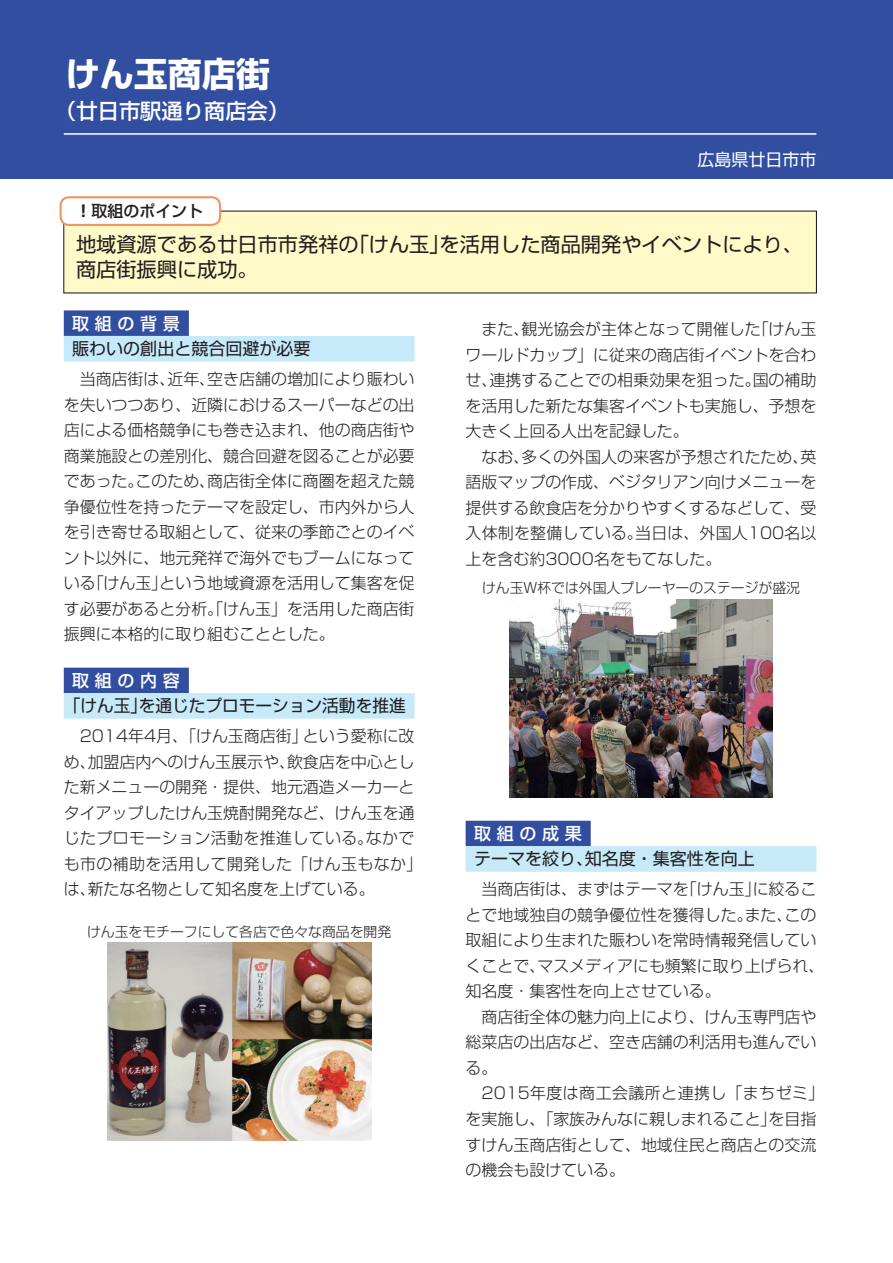
<style>
.page{position:relative;width:893px;height:1263px;background:#fff}
.page>*{position:absolute;margin:0;border:0;box-sizing:border-box;transform-origin:0 0}
.t1{font:700 34.05px "Shin Go Pro";color:#fff}
.t2{font:500 21.3px "Shin Go Pro";color:#fff}
.t3{font:20.25px/25.5px "Shin Go Pro";color:#231f20}
.t4{font:16.95px "Shin Go Pro";color:#231f20}
.t5{font:500 16.95px "Shin Go Pro";letter-spacing:.335em;color:#fff}
.t6{font:16.95px "Shin Go Pro";color:#fff}
.t7{font:300 15.9px/25.5px "Shin Go Pro";color:#231f20;text-align:justify}
.t8{font:500 15.9px "Shin Go Pro";color:#231f20}
.t9{font:300 13.8px "Shin Go Pro";color:#231f20}
.s1{font-weight:700}
</style>
<div class="page">
<div style="left:0;top:0;width:893px;height:179px;background:#324ea1"></div>
<div style="left:64px;top:310px;width:125px;height:26px;background:#324ea1"></div>
<div style="left:64px;top:336px;width:351px;height:25px;background:#c6eafa"></div>
<div style="left:64px;top:668px;width:125px;height:25px;background:#324ea1"></div>
<div style="left:64px;top:693px;width:351px;height:26px;background:#c6eafa"></div>
<div style="left:466px;top:821px;width:125px;height:25px;background:#324ea1"></div>
<div style="left:466px;top:846px;width:350px;height:26px;background:#c6eafa"></div>
<hr style="left:64px;top:133px;width:752px;height:2px;background:#fff">
<div style="left:64px;top:211px;width:752px;height:82px;background:#fffac7"></div>
<img style="left:107px;top:943px;width:264px;height:198px">
<img style="left:509px;top:599px;width:264px;height:198px">
<div style="left:61px;top:197px;width:159px;height:28px;background:#fff;border-radius:9px"></div>
<div style="left:60px;top:196px;width:161px;height:30px;border:2px solid #f09562;border-radius:9px"></div>
<h1 class="t1" style="left:66px;top:47px;width:206px">けん玉商店街</h1>
<h2 class="t2" style="left:55px;top:93px;width:235px">（廿日市駅通り商店会）</h2>
<p class="t8" style="left:76px;top:197px;width:129px"><span class="s1">！</span>取組のポイント</p>
<p class="t6" style="left:697px;top:146px;width:121px">広島県廿日市市</p>
<p class="t3" style="left:76px;top:229px;width:729px">地域資源である廿日市市発祥の「けん玉」を活用した商品開発やイベントにより、商店街振興に成功。</p>
<p class="t5" style="left:72px;top:309px;width:109px">取組の背景</p>
<p class="t4" style="left:72px;top:335px;width:240px">賑わいの創出と競合回避が必要</p>
<p class="t7" style="left:64px;top:364px;width:352px;text-indent:16px">当商店街は、近年、空き店舗の増加により賑わいを失いつつあり、近隣におけるスーパーなどの出店による価格競争にも巻き込まれ、他の商店街や商業施設との差別化、競合回避を図ることが必要であった。このため、商店街全体に商圏を超えた競争優位性を持ったテーマを設定し、市内外から人を引き寄せる取組として、従来の季節ごとのイベント以外に、地元発祥で海外でもブームになっている「けん玉」という地域資源を活用して集客を促す必要があると分析。「けん玉」を活用した商店街振興に本格的に取り組むこととした。</p>
<p class="t5" style="left:72px;top:666px;width:109px">取組の内容</p>
<p class="t4" style="left:64px;top:692px;width:343px">「けん玉」を通じたプロモーション活動を推進</p>
<p class="t7" style="left:64px;top:721px;width:360px;text-align:left;text-indent:16px">2014年4月、「けん玉商店街」という愛称に改め、加盟店内へのけん玉展示や、飲食店を中心とした新メニューの開発・提供、地元酒造メーカーとタイアップしたけん玉焼酎開発など、けん玉を通じたプロモーション活動を推進している。なかでも市の補助を活用して開発した「けん玉もなか」は、新たな名物として知名度を上げている。</p>
<p class="t9" style="left:87px;top:920px;width:306px">けん玉をモチーフにして各店で色々な商品を開発</p>
<p class="t7" style="left:466px;top:314px;width:352px;text-indent:16px">また、観光協会が主体となって開催した「けん玉ワールドカップ」に従来の商店街イベントを合わせ、連携することでの相乗効果を狙った。国の補助を活用した新たな集客イベントも実施し、予想を大きく上回る人出を記録した。</p>
<p class="t7" style="left:466px;top:442px;width:352px;text-indent:16px">なお、多くの外国人の来客が予想されたため、英語版マップの作成、ベジタリアン向けメニューを提供する飲食店を分かりやすくするなどして、受入体制を整備している。当日は、外国人100名以上を含む約3000名をもてなした。</p>
<p class="t9" style="left:482px;top:577px;width:319px">けん玉W杯では外国人プレーヤーのステージが盛況</p>
<p class="t5" style="left:474px;top:819px;width:109px">取組の成果</p>
<p class="t4" style="left:474px;top:845px;width:282px">テーマを絞り、知名度・集客性を向上</p>
<p class="t7" style="left:466px;top:875px;width:360px;text-align:left;text-indent:16px">当商店街は、まずはテーマを「けん玉」に絞ることで地域独自の競争優位性を獲得した。また、この取組により生まれた賑わいを常時情報発信していくことで、マスメディアにも頻繁に取り上げられ、知名度・集客性を向上させている。</p>
<p class="t7" style="left:466px;top:1002px;width:352px;text-indent:16px">商店街全体の魅力向上により、けん玉専門店や総菜店の出店など、空き店舗の利活用も進んでいる。</p>
<p class="t7" style="left:466px;top:1079px;width:360px;text-align:left;text-indent:16px">2015年度は商工会議所と連携し「まちゼミ」を実施し、「家族みんなに親しまれること」を目指すけん玉商店街として、地域住民と商店との交流の機会も設けている。</p>
</div>
